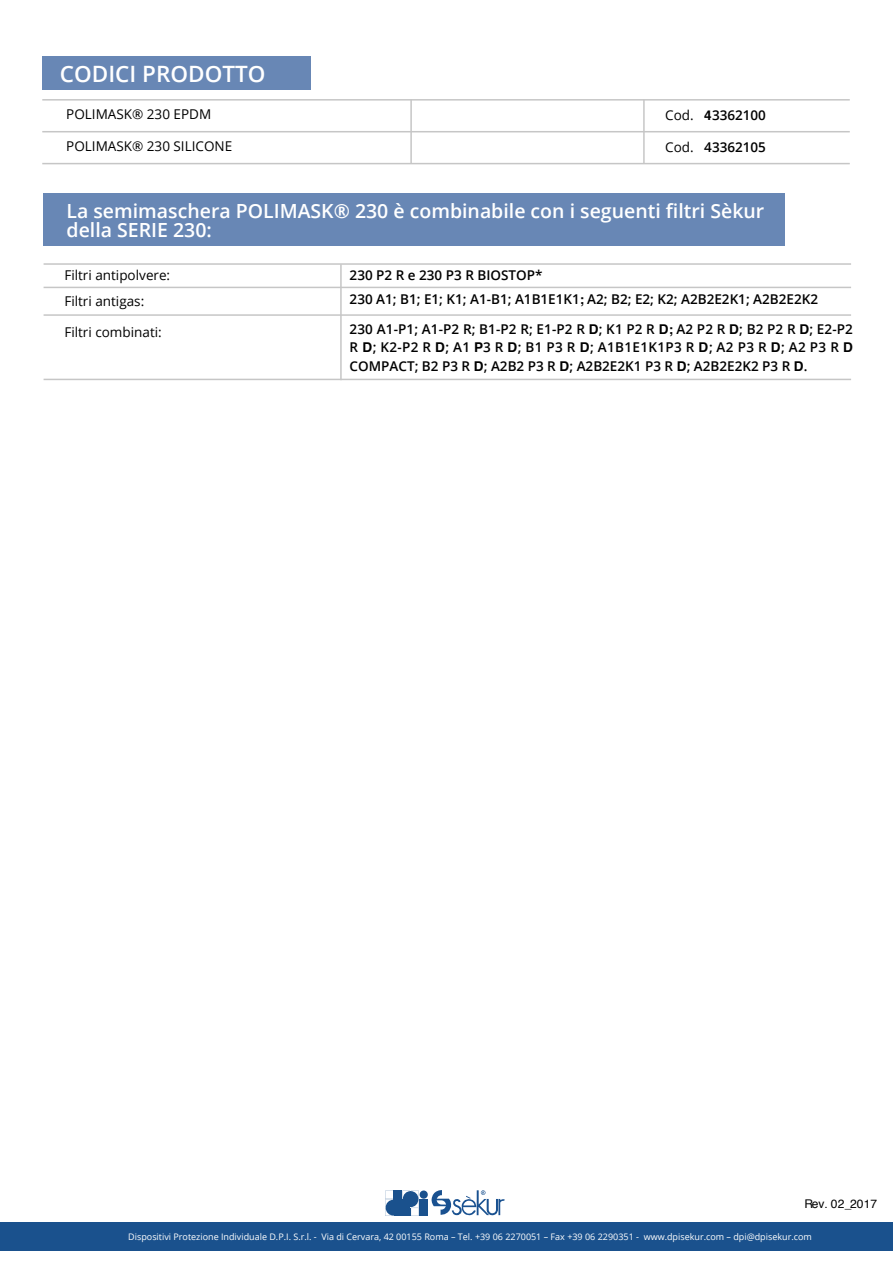
<style>
.page{position:relative;width:893px;height:1263px;background:#fff}
.page>*{position:absolute;margin:0;border:0;box-sizing:border-box;transform-origin:0 0}
.t1{font:600 22.5px "Open Sans";color:#fff}
.t2{font:600 19.5px/19.5px "Open Sans";color:#fff}
.t3{font:600 13.5px/18.5px "Open Sans";color:#000;text-align:justify}
.t4{font:13.5px "Open Sans";color:#000}
.t5{font:12px "Helvetica";letter-spacing:.015em;color:#000}
.t6{font:9px "Open Sans";color:#fff}
.s1{font-weight:400}
.s2{font-family:"Helvetica";font-weight:700}
</style>
<div class="page">
<div style="left:0;top:1222px;width:893px;height:29px;background:#1a518d"></div>
<svg style="left:431px;top:1190px;width:74px;height:26px"></svg>
<div style="left:394px;top:1199px;width:8px;height:8px;background:#1a518d"></div>
<div style="left:394px;top:1208px;width:8px;height:8px;background:#1a518d"></div>
<div style="left:394px;top:1191px;width:8px;height:8px;background:#1a518d"></div>
<div style="left:420px;top:1208px;width:8px;height:8px;background:#1a518d"></div>
<div style="left:420px;top:1199px;width:8px;height:8px;background:#1a518d"></div>
<div style="left:420px;top:1190px;width:8px;height:9px;background:#1a518d;border-radius:50%"></div>
<svg style="left:402px;top:1191px;width:17px;height:25px"></svg>
<svg style="left:385px;top:1191px;width:8px;height:25px"></svg>
<div style="left:42px;top:56px;width:268px;height:34px;background:#6887b5"></div>
<hr style="left:643px;top:99px;width:2px;height:65px;background:#c6c6c6">
<hr style="left:410px;top:99px;width:2px;height:65px;background:#c6c6c6">
<hr style="left:42px;top:99px;width:808px;height:2px;background:#c6c6c6">
<hr style="left:42px;top:131px;width:808px;height:1px;background:#c6c6c6">
<div style="left:44px;top:194px;width:741px;height:52px;background:#6887b5"></div>
<hr style="left:340px;top:264px;width:2px;height:116px;background:#c6c6c6">
<hr style="left:44px;top:379px;width:807px;height:1px;background:#c6c6c6">
<hr style="left:44px;top:314px;width:807px;height:2px;background:#c6c6c6">
<hr style="left:44px;top:287px;width:807px;height:1px;background:#c6c6c6">
<hr style="left:44px;top:263px;width:807px;height:2px;background:#c6c6c6">
<hr style="left:42px;top:163px;width:808px;height:1px;background:#c6c6c6">
<h1 class="t1" style="left:60px;top:58px;width:207px">CODICI PRODOTTO</h1>
<p class="t4" style="left:66px;top:105px;width:146px">POLIMASK® 230 EPDM</p>
<p class="t3" style="left:665px;top:106px;width:102px"><span class="s1">Cod.</span> <span class="s2">4</span>3362100</p>
<p class="t4" style="left:66px;top:137px;width:167px">POLIMASK® 230 SILICONE</p>
<p class="t3" style="left:665px;top:137px;width:102px"><span class="s1">Cod.</span> 43362105</p>
<h2 class="t2" style="left:67px;top:200px;width:699px">La semimaschera POLIMASK® 230 è combinabile con i seguenti filtri Sèkur della SERIE 230:</h2>
<p class="t4" style="left:64px;top:265px;width:107px">Filtri antipolvere:</p>
<p class="t3" style="left:350px;top:290px;width:470px">230 A1; B1; E1; K1; A1-B1; A1B1E1K1<span class="s2">;</span> A2; B2; E2; K2; A2B2E2K1; A2B2E2K2</p>
<p class="t4" style="left:64px;top:323px;width:99px">Filtri combinati:</p>
<p class="t3" style="left:350px;top:320px;width:505px">230 A1-P1; A1-P2 R; B1-P2 R; E1-P2 R <span class="s2">D</span>; K1 P2 R <span class="s2">D;</span> A2 P2 R <span class="s2">D</span>; B2 P2 R <span class="s2">D</span>; E2-P2<br>R <span class="s2">D</span>; K2-P2 R <span class="s2">D</span>; A1 <span class="s2">P</span>3 R <span class="s2">D</span>; B1 P3 R <span class="s2">D</span>; A1B1E1K1P3 R <span class="s2">D</span>; A2 P3 R <span class="s2">D</span>; A2 P3 R <span class="s2">D </span>COMPACT; B2 P3 R <span class="s2">D</span>; A2B2 P3 R <span class="s2">D</span>; A2B2E2K1 P3 R <span class="s2">D</span>; A2B2E2K2 P3 R <span class="s2">D</span>.</p>
<p class="t3" style="left:350px;top:265px;width:194px">230 P2 R e 230 P3 R BIOSTOP*</p>
<p class="t4" style="left:64px;top:292px;width:81px">Filtri antigas:</p>
<p class="t5" style="left:804px;top:1199px;width:74px">Rev. 02_2017</p>
<p class="t6" style="left:128px;top:1230px;width:685px">Dispositivi Protezione Individuale D.P.I. S.r.l. - Via di Cervara, 42 00155 Roma – Tel. +39 06 2270051 – Fax +39 06 2290351 - www.dpisekur.com – dpi@dpisekur.com</p>
</div>
